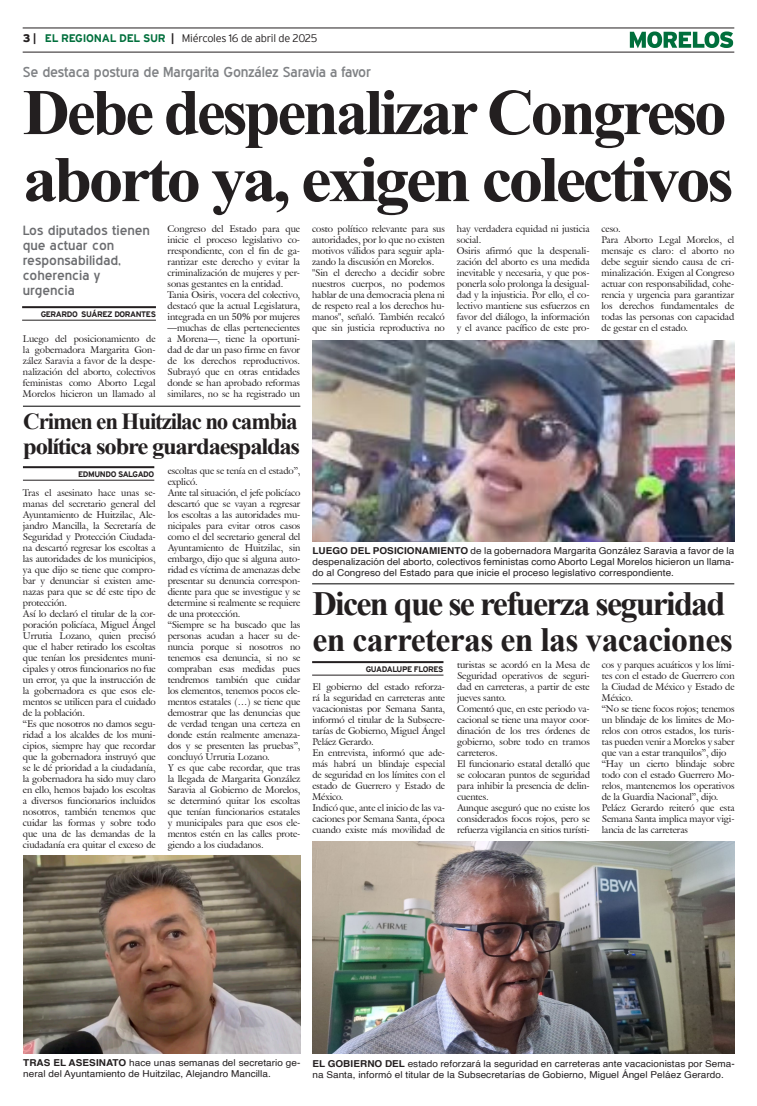
<style>
.page{position:relative;width:757px;height:1106px;background:#fff}
.page>*{position:absolute;margin:0;border:0;box-sizing:border-box;transform-origin:0 0}
.Cabeza_01{font:700 65px "Times New Roman";letter-spacing:-.05em;color:#231f20;scale:1.06 1}
.Cabeza_01-2{font:700 65px "Times New Roman";letter-spacing:-.05em;color:#231f20}
.Cabeza_02{font:700 34px "Times New Roman";letter-spacing:-.045em;color:#231f20}
.Cabeza_02-2{font:700 34px "Times New Roman";letter-spacing:-.02em;color:#231f20}
.Cabeza_03{font:700 23px "Times New Roman";letter-spacing:-.05em;color:#231f20;scale:1.07 1}
.Cabeza_03-2{font:700 23px "Times New Roman";letter-spacing:-.05em;color:#231f20}
.Balazo_01{font:14px "Blue Highway";letter-spacing:-.015em;color:#808285;scale:1.05 1}
.Sumario_Portada{font:13px/15px "Blue Highway";color:#6c6d70;scale:1.1 1}
.t1{font:300 11px "Interstate";letter-spacing:-.025em;color:#231f20}
.t2{font:9.5px/11px "Galliard IT Cby BT";letter-spacing:-.01em;color:#231f20;text-align:justify}
.Pie_de_foto{font:9.5px/11px "Helvetica";letter-spacing:.005em;color:#231f20;scale:1.05 1}
.t3{font:700 8px "Interstate";letter-spacing:-.05em;color:#231f20}
.s1{font-weight:900}
.s2{font-weight:700}
.s3{font-weight:700;color:#006f3c}
</style>
<div class="page">
<hr style="left:23px;top:28px;width:711px;height:1px;background:#231f20">
<hr style="left:23px;top:52px;width:711px;height:1px;background:#231f20">
<svg style="left:630px;top:31px;width:103px;height:17px"></svg>
<hr style="left:22px;top:306px;width:134px;height:2px;background:#231f20">
<hr style="left:22px;top:320px;width:134px;height:1px;background:#231f20">
<hr style="left:23px;top:406px;width:277px;height:1px;background:#000">
<hr style="left:23px;top:466px;width:131px;height:2px;background:#231f20">
<hr style="left:23px;top:480px;width:131px;height:1px;background:#231f20">
<hr style="left:312px;top:661px;width:131px;height:2px;background:#231f20">
<hr style="left:312px;top:674px;width:131px;height:1px;background:#231f20">
<hr style="left:312px;top:583px;width:422px;height:1px;background:#000">
<img style="left:312px;top:340px;width:422px;height:201px">
<img style="left:312px;top:842px;width:422px;height:211px">
<img style="left:23px;top:855px;width:277px;height:198px">
<p class="t1" style="left:23px;top:32px;width:296px"><span class="s1">3</span> <span class="s2">|</span> <span class="s3">EL REGIONAL DEL SUR</span> <span class="s2">|</span> Miércoles 16 de abril de 2025</p>
<p class="Balazo_01" style="left:23px;top:63px;width:333px">Se destaca postura de Margarita González Saravia a favor</p>
<p class="Cabeza_01-2" style="left:23px;top:65px;width:705px">Debe despenalizar Congreso</p>
<p class="Cabeza_01" style="left:23px;top:132px;width:672px">aborto ya, exigen colectivos</p>
<p class="Sumario_Portada" style="left:23px;top:222px;width:117px">Los diputados tienen que actuar con responsabilidad, coherencia y urgencia</p>
<p class="t3" style="left:41px;top:309px;width:117px">GERARDO SUÁREZ DORANTES</p>
<p class="t2" style="left:312px;top:223px;width:134px">costo político relevante para sus autoridades, por lo que no existen motivos válidos para seguir apla&shy;zando la discusión en Morelos.</p>
<p class="t2" style="left:312px;top:267px;width:134px">"Sin el derecho a decidir sobre nuestros cuerpos, no podemos hablar de una democracia plena ni de respeto real a los derechos hu&shy;manos", señaló. También recalcó que sin justicia reproductiva no</p>
<p class="t2" style="left:457px;top:223px;width:134px">hay verdadera equidad ni justicia social.</p>
<p class="t2" style="left:457px;top:245px;width:134px">Osiris afirmó que la despenali&shy;zación del aborto es una medida inevitable y necesaria, y que pos&shy;ponerla solo prolonga la desigual&shy;dad y la injusticia. Por ello, el co&shy;lectivo mantiene sus esfuerzos en favor del diálogo, la información y el avance pacífico de este pro-</p>
<p class="t2" style="left:168px;top:223px;width:134px">Congreso del Estado para que inicie el proceso legislativo co&shy;rrespondiente, con el fin de ga&shy;rantizar este derecho y evitar la criminalización de mujeres y per&shy;sonas gestantes en la entidad.</p>
<p class="t2" style="left:168px;top:289px;width:134px">Tania Osiris, vocera del colectivo, destacó que la actual Legislatura, integrada en un 50% por mujeres —muchas de ellas pertenecientes a Morena—, tiene la oportuni&shy;dad de dar un paso firme en favor de los derechos reproductivos.<br>Subrayó que en otras entidades donde se han aprobado reformas similares, no se ha registrado un</p>
<p class="t2" style="left:601px;top:223px;width:21px">ceso.</p>
<p class="t2" style="left:601px;top:234px;width:134px">Para Aborto Legal Morelos, el mensaje es claro: el aborto no debe seguir siendo causa de cri&shy;minalización. Exigen al Congreso actuar con responsabilidad, cohe&shy;rencia y urgencia para garantizar los derechos fundamentales de todas las personas con capacidad de gestar en el estado.</p>
<p class="t2" style="left:23px;top:333px;width:134px">Luego del posicionamiento de la gobernadora Margarita Gon&shy;zález Saravia a favor de la despe&shy;nalización del aborto, colectivos feministas como Aborto Legal Morelos hicieron un llamado al</p>
<p class="Cabeza_03-2" style="left:23px;top:405px;width:276px">Crimen en Huitzilac no cambia</p>
<p class="Cabeza_03" style="left:23px;top:430px;width:260px">política sobre guardaespaldas</p>
<p class="t3" style="left:78px;top:469px;width:78px">EDMUNDO SALGADO</p>
<p class="t2" style="left:168px;top:465px;width:134px">escoltas que se tenía en el estado”, explicó.</p>
<p class="t2" style="left:168px;top:487px;width:134px">Ante tal situación, el jefe policíaco descartó que se vayan a regresar los escoltas a las autoridades mu&shy;nicipales para evitar otros casos como el del secretario general del Ayuntamiento de Huitzilac, sin embargo, dijo que si alguna auto&shy;ridad es víctima de amenazas debe presentar su denuncia correspon&shy;diente para que se investigue y se determine si realmente se requiere de una protección.</p>
<p class="t2" style="left:168px;top:619px;width:134px">“Siempre se ha buscado que las personas acudan a hacer su de&shy;nuncia porque si nosotros no tenemos esa denuncia, si no se compraban esas medidas pues tendremos también que cuidar los elementos, tenemos pocos ele&shy;mentos estatales (…) se tiene que demostrar que las denuncias que de verdad tengan una certeza en donde están realmente amenaza&shy;dos y se presenten las pruebas”, concluyó Urrutia Lozano.</p>
<p class="t2" style="left:168px;top:762px;width:134px">Y es que cabe recordar, que tras la llegada de Margarita González Saravia al Gobierno de Morelos, se determinó quitar los escoltas que tenían funcionarios estatales y municipales para que esos ele&shy;mentos estén en las calles prote&shy;giendo a los ciudadanos.</p>
<p class="t2" style="left:23px;top:487px;width:134px">Tras el asesinato hace unas se&shy;manas del secretario general del Ayuntamiento de Huitzilac, Ale&shy;jandro Mancilla, la Secretaría de Seguridad y Protección Ciudada&shy;na descartó regresar los escoltas a las autoridades de los municipios, ya que dijo se tiene que compro&shy;bar y denunciar si existen ame&shy;nazas para que se dé este tipo de protección.</p>
<p class="t2" style="left:23px;top:608px;width:134px">Así lo declaró el titular de la cor&shy;poración policíaca, Miguel Ángel Urrutia Lozano, quien precisó que el haber retirado los escoltas que tenían los presidentes muni&shy;cipales y otros funcionarios no fue un error, ya que la instrucción de la gobernadora es que esos ele&shy;mentos se utilicen para el cuidado de la población.</p>
<p class="t2" style="left:23px;top:718px;width:134px">“Es que nosotros no damos segu&shy;ridad a los alcaldes de los muni&shy;cipios, siempre hay que recordar que la gobernadora instruyó que se le dé prioridad a la ciudadanía, la gobernadora ha sido muy claro en ello, hemos bajado los escoltas a diversos funcionarios incluidos nosotros, también tenemos que cuidar las formas y sobre todo que una de las demandas de la ciudadanía era quitar el exceso de</p>
<p class="Pie_de_foto" style="left:312px;top:546px;width:403px;text-align:justify"><span class="s2">LUEGO DEL POSICIONAMIENTO</span> de la gobernadora Margarita González Saravia a favor de la despenalización del aborto, colectivos feministas como Aborto Legal Morelos hicieron un llama&shy;do al Congreso del Estado para que inicie el proceso legislativo correspondiente.</p>
<p class="Cabeza_02" style="left:312px;top:579px;width:414px">Dicen que se refuerza seguridad</p>
<p class="Cabeza_02-2" style="left:312px;top:615px;width:422px">en carreteras en las vacaciones</p>
<p class="t3" style="left:366px;top:664px;width:79px">GUADALUPE FLORES</p>
<p class="t2" style="left:457px;top:659px;width:134px">turistas se acordó en la Mesa de Seguridad operativos de seguri&shy;dad en carreteras, a partir de este jueves santo.</p>
<p class="t2" style="left:457px;top:703px;width:134px">Comentó que, en este periodo va&shy;cacional se tiene una mayor coor&shy;dinación de los tres órdenes de gobierno, sobre todo en tramos carreteros.</p>
<p class="t2" style="left:457px;top:758px;width:134px">El funcionario estatal detalló que se colocaran puntos de seguridad para inhibir la presencia de delin&shy;cuentes.</p>
<p class="t2" style="left:457px;top:802px;width:134px">Aunque aseguró que no existe los considerados focos rojos, pero se refuerza vigilancia en sitios turísti-</p>
<p class="t2" style="left:602px;top:659px;width:134px">cos y parques acuáticos y los lími&shy;tes con el estado de Guerrero con la Ciudad de México y Estado de México.</p>
<p class="t2" style="left:602px;top:703px;width:134px">“No se tiene focos rojos; tenemos un blindaje de los limites de Mo&shy;relos con otros estados, los turis&shy;tas pueden venir a Morelos y saber que van a estar tranquilos”, dijo</p>
<p class="t2" style="left:602px;top:758px;width:134px">“Hay un cierto blindaje sobre todo con el estado Guerrero Mo&shy;relos, mantenemos los operativos de la Guardia Nacional”, dijo.</p>
<p class="t2" style="left:602px;top:802px;width:134px">Peláez Gerardo reiteró que esta Semana Santa implica mayor vigi&shy;lancia de las carreteras</p>
<p class="t2" style="left:312px;top:681px;width:134px">El gobierno del estado reforza&shy;rá la seguridad en carreteras ante vacacionistas por Semana Santa, informó el titular de la Subsecre&shy;tarías de Gobierno, Miguel Ángel Peláez Gerardo.</p>
<p class="t2" style="left:312px;top:747px;width:134px">En entrevista, informó que ade&shy;más habrá un blindaje especial de seguridad en los límites con el estado de Guerrero y Estado de México.</p>
<p class="t2" style="left:312px;top:802px;width:134px">Indicó que, ante el inicio de las va&shy;caciones por Semana Santa, época cuando existe más movilidad de</p>
<p class="Pie_de_foto" style="left:23px;top:1057px;width:265px"><span class="s2">TRAS EL ASESINATO</span> hace unas semanas del secretario ge&shy;neral del Ayuntamiento de Huitzilac, Alejandro Mancilla.</p>
<p class="Pie_de_foto" style="left:312px;top:1058px;width:404px"><span class="s2">EL GOBIERNO DEL</span> estado reforzará la seguridad en carreteras ante vacacionistas por Sema&shy;na Santa, informó el titular de la Subsecretarías de Gobierno, Miguel Ángel Peláez Gerardo.</p>
</div>
